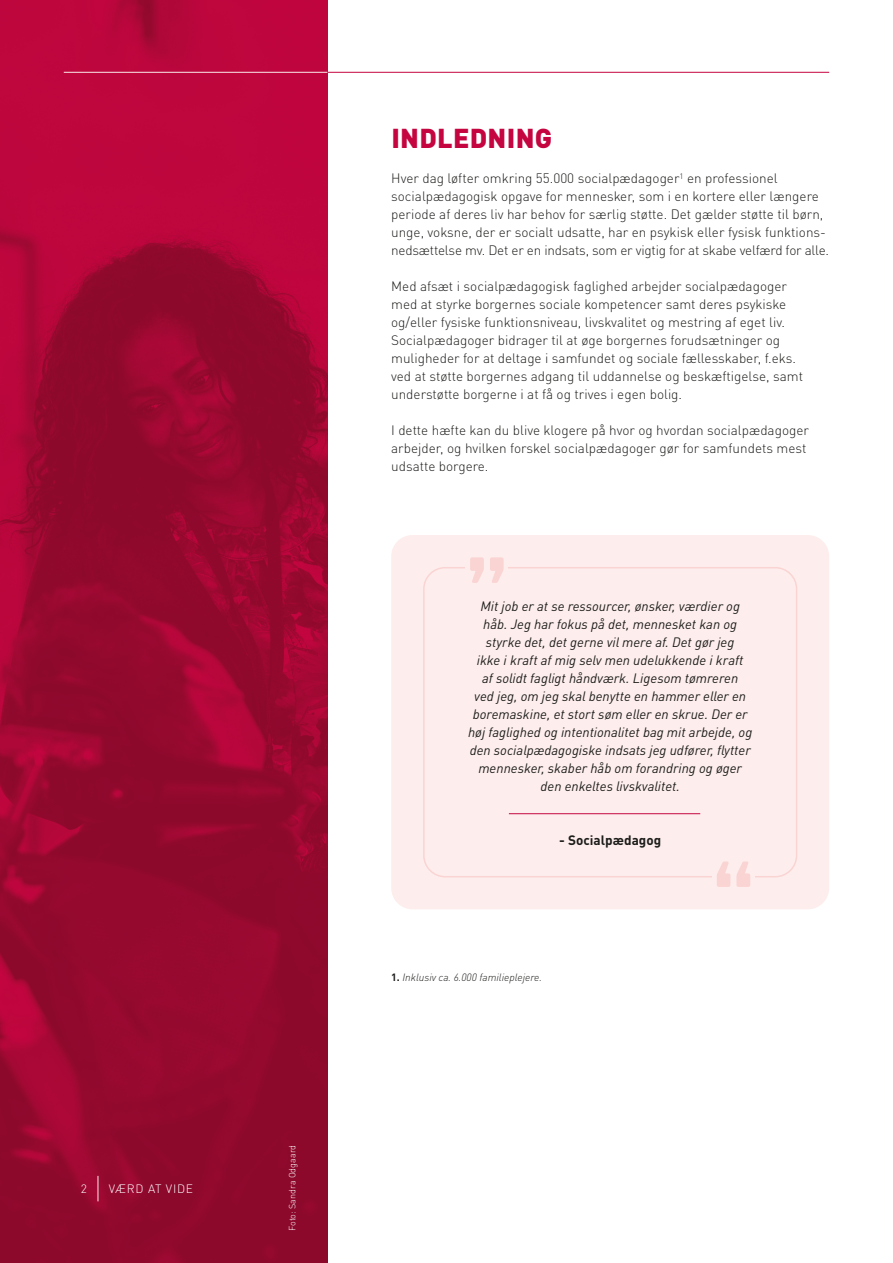
<style>
.page{position:relative;width:893px;height:1263px;background:#fff}
.page>*{position:absolute;margin:0;border:0;box-sizing:border-box;transform-origin:0 0}
.t1{font:900 27px "DINOT";letter-spacing:.01em;color:#c40540}
.t2{font:300 13.5px/18px "DINOT";color:#1d1d1b}
.t3{font:italic 13.5px/18px "DINOT";color:#1d1d1b;text-align:center}
.t4{font:700 13.5px "DINOT";color:#1d1d1b}
.t5{font:300 12px "DINOT";letter-spacing:.06em;color:#fff}
.t6{font:italic 300 10.5px "DINOT";color:#1d1d1b}
.t7{font:300 9px "DINOT";color:#fff}
.s1{font-weight:700;font-style:normal}
</style>
<div class="page">
<img style="left:0;top:0;width:327px;height:1263px">
<div style="left:391px;top:535px;width:438px;height:374px;background:#fdeeed;border-radius:21px"></div>
<hr style="left:509px;top:813px;width:191px;height:1px;background:#c40540">
<div style="left:423px;top:567px;width:374px;height:310px;border:2px solid #fad4d2;border-radius:21px"></div>
<div style="left:466px;top:557px;width:42px;height:26px;background:#fdeeed"></div>
<svg style="left:470px;top:557px;width:34px;height:26px"></svg>
<div style="left:712px;top:861px;width:43px;height:26px;background:#fdeeed"></div>
<svg style="left:717px;top:861px;width:33px;height:26px"></svg>
<svg style="left:98px;top:1176px;width:1px;height:25px"></svg>
<hr style="left:327px;top:72px;width:502px;height:1px;background:#c40540">
<hr style="left:64px;top:72px;width:263px;height:1px;background:#faebea">
<p class="t5" style="left:81px;top:1179px;width:8px">2</p>
<p class="t5" style="left:109px;top:1179px;width:86px">VÆRD AT VIDE</p>
<p class="t7" style="left:285px;top:1231px;width:87px;rotate:-90deg">Foto: Sandra Odgaard</p>
<h1 class="t1" style="left:391px;top:117px;width:162px">INDLEDNING</h1>
<p class="t2" style="left:391px;top:168px;width:439px">Hver dag løfter omkring 55.000 socialpædagoger<sup>1</sup> en professionel socialpædagogisk opgave for mennesker, som i en kortere eller længere periode af deres liv har behov for særlig støtte. Det gælder støtte til børn, unge, voksne, der er socialt udsatte, har en psykisk eller fysisk funktions&shy;nedsættelse mv. Det er en indsats, som er vigtig for at skabe velfærd for alle.</p>
<p class="t2" style="left:391px;top:276px;width:413px">Med afsæt i socialpædagogisk faglighed arbejder socialpædagoger med at styrke borgernes sociale kompetencer samt deres psykiske og/eller fysiske funktionsniveau, livskvalitet og mestring af eget liv.<br>Socialpædagoger bidrager til at øge borgernes forudsætninger og muligheder for at deltage i samfundet og sociale fællesskaber, f.eks. ved at støtte borgernes adgang til uddannelse og beskæftigelse, samt understøtte borgerne i at få og trives i egen bolig.</p>
<p class="t2" style="left:391px;top:420px;width:419px">I dette hæfte kan du blive klogere på hvor og hvordan socialpædagoger arbejder, og hvilken forskel socialpædagoger gør for samfundets mest udsatte borgere.</p>
<p class="t3" style="left:468px;top:597px;width:286px">Mit job er at se ressourcer, ønsker, værdier og håb. Jeg har fokus på det, mennesket kan og styrke det, det gerne vil mere af. Det gør jeg<br>ikke i kraft af mig selv men udelukkende i kraft<br>af solidt fagligt håndværk. Ligesom tømreren<br>ved jeg, om jeg skal benytte en hammer eller en boremaskine, et stort søm eller en skrue. Der er høj faglighed og intentionalitet bag mit arbejde, og den socialpædagogiske indsats jeg udfører, flytter mennesker, skaber håb om forandring og øger den enkeltes livskvalitet.</p>
<p class="t4" style="left:559px;top:831px;width:103px">- Socialpædagog</p>
<p class="t6" style="left:391px;top:970px;width:152px"><span class="s1">1.</span> Inklusiv ca. 6.000 familieplejere.</p>
</div>
